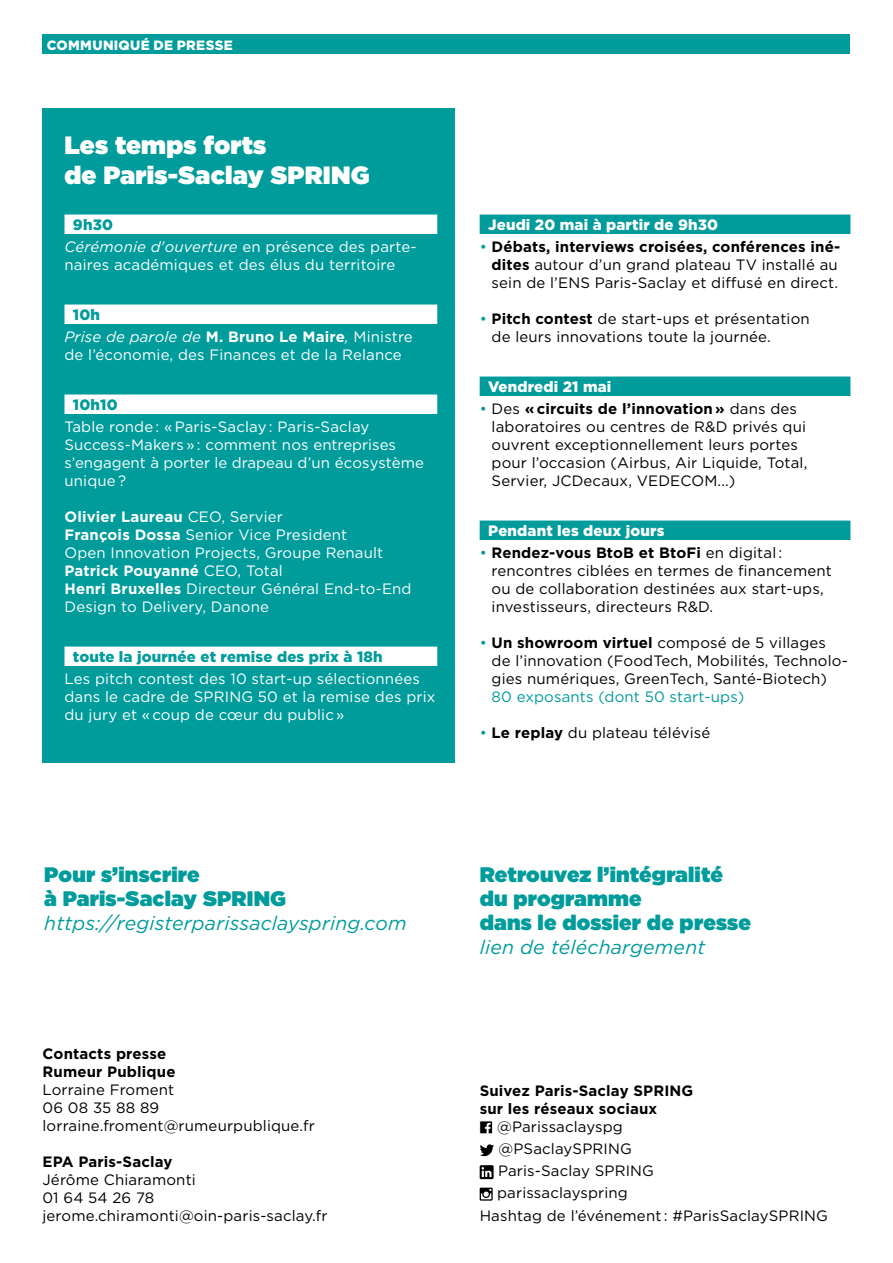
<style>
.page{position:relative;width:893px;height:1263px;background:#fff}
.page>*{position:absolute;margin:0;border:0;box-sizing:border-box;transform-origin:0 0}
.t1{font:900 25.05px/30px "Gotham";letter-spacing:.01em;color:#fff}
.t2{font:900 21px/24px "Gotham";letter-spacing:.01em;color:#009b9b}
.t3{font:italic 19.5px "Gotham";letter-spacing:.01em;color:#009b9b}
.t4{font:15px/18px "Gotham";letter-spacing:.01em;color:#000}
.t5{font:15px/18px "Gotham";letter-spacing:.01em;color:#fff}
.t6{font:700 15px/18px "Gotham";letter-spacing:.01em;color:#000}
.t7{font:italic 15px/22.5px "Gotham";letter-spacing:.01em;color:#fff}
.t8{font:900 15px "Gotham";letter-spacing:.01em;color:#fff}
.t9{font:900 15px "Gotham";letter-spacing:.01em;color:#009b9b}
.t10{font:15px "Gotham";letter-spacing:.01em;color:#009b9b}
.t11{font:900 13.5px "Gotham";letter-spacing:.025em;color:#fff}
.s1{font-weight:900;font-style:normal;color:#009b9b}
.s2{font-style:normal}
.s3{font-weight:700;font-style:normal}
.s4{font-weight:700}
.s5{color:#009b9b}
</style>
<div class="page">
<div style="left:43px;top:35px;width:807px;height:19px;background:#009b9b"></div>
<div style="left:43px;top:108px;width:412px;height:655px;background:#009b9b"></div>
<div style="left:64px;top:215px;width:373px;height:19px;background:#fff"></div>
<div style="left:64px;top:305px;width:373px;height:19px;background:#fff"></div>
<div style="left:64px;top:395px;width:373px;height:19px;background:#fff"></div>
<div style="left:64px;top:647px;width:373px;height:19px;background:#fff"></div>
<div style="left:480px;top:1121px;width:13px;height:13px;background:#000"></div>
<div style="left:480px;top:1121px;width:13px;height:13px;border:1px solid #fff"></div>
<svg style="left:485px;top:1123px;width:6px;height:11px"></svg>
<svg style="left:480px;top:1144px;width:14px;height:12px"></svg>
<svg style="left:480px;top:1165px;width:14px;height:14px"></svg>
<svg style="left:480px;top:1187px;width:13px;height:14px"></svg>
<div style="left:480px;top:215px;width:370px;height:19px;background:#009b9b"></div>
<div style="left:480px;top:377px;width:370px;height:19px;background:#009b9b"></div>
<div style="left:480px;top:521px;width:370px;height:19px;background:#009b9b"></div>
<p class="t11" style="left:47px;top:36px;width:188px">COMMUNIQUÉ DE PRESSE</p>
<h1 class="t1" style="left:64px;top:129px;width:307px">Les temps forts<br>de Paris-Saclay SPRING</h1>
<p class="t7" style="left:64px;top:213px;width:354px;text-indent:9px"><span class="s1">9h30<br></span>Cérémonie d'ouverture <span class="s2">en présence des parte-</span></p>
<p class="t5" style="left:64px;top:255px;width:332px">naires académiques et des élus du territoire</p>
<p class="t7" style="left:64px;top:303px;width:350px;text-indent:9px"><span class="s1">10h<br></span>Prise de parole de <span class="s3">M. Bruno Le Maire</span>, <span class="s2">Ministre</span></p>
<p class="t5" style="left:64px;top:345px;width:339px">de l’économie, des Finances et de la Relance</p>
<p class="t9" style="left:73px;top:394px;width:46px">10h10</p>
<p class="t5" style="left:64px;top:417px;width:361px">Table ronde : « Paris-Saclay : Paris-Saclay Success-Makers » : comment nos entreprises s’engagent à porter le drapeau d’un écosystème unique ?</p>
<p class="t5" style="left:64px;top:507px;width:349px"><span class="s4">Olivier Laureau</span> CEO, Servier<br><span class="s4">François Dossa</span> Senior Vice President<br>Open Innovation Projects, Groupe Renault <span class="s4">Patrick Pouyanné</span> CEO, Total<br><span class="s4">Henri Bruxelles</span> Directeur Général End-to-End Design to Delivery, Danone</p>
<p class="t9" style="left:73px;top:646px;width:311px">toute la journée et remise des prix à 18h</p>
<p class="t5" style="left:64px;top:669px;width:372px">Les pitch contest des 10 start-up sélectionnées dans le cadre de SPRING 50 et la remise des prix du jury et « coup de cœur du public »</p>
<p class="t8" style="left:488px;top:214px;width:232px">Jeudi 20 mai à partir de 9h30</p>
<p class="t4" style="left:492px;top:237px;width:350px;text-indent:-12px"><span class="s5">•</span> <span class="s4">Débats, interviews croisées, conférences iné&shy;dites</span> autour d’un grand plateau TV installé au sein de l’ENS Paris-Saclay et diffusé en direct.</p>
<p class="t4" style="left:492px;top:309px;width:320px;text-indent:-12px"><span class="s5">•</span> <span class="s4">Pitch contest</span> de start-ups et présentation de leurs innovations toute la journée.</p>
<p class="t8" style="left:488px;top:376px;width:125px">Vendredi 21 mai</p>
<p class="t4" style="left:492px;top:399px;width:317px;text-indent:-12px"><span class="s5">•</span> Des <span class="s4">« circuits de l’innovation »</span> dans des laboratoires ou centres de R&amp;D privés qui ouvrent exceptionnellement leurs portes pour l’occasion (Airbus, Air Liquide, Total, Servier, JCDecaux, VEDECOM...)</p>
<p class="t8" style="left:488px;top:520px;width:178px">Pendant les deux jours</p>
<p class="t4" style="left:492px;top:543px;width:342px;text-indent:-12px"><span class="s5">•</span> <span class="s4">Rendez-vous BtoB et BtoFi</span> en digital : rencontres ciblées en termes de financement ou de collaboration destinées aux start-ups, investisseurs, directeurs R&amp;D.</p>
<p class="t4" style="left:492px;top:633px;width:358px;text-indent:-12px"><span class="s5">•</span> <span class="s4">Un showroom virtuel</span> composé de 5 villages de l’innovation (FoodTech, Mobilités, Technolo&shy;gies numériques, GreenTech, Santé-Biotech)</p>
<p class="t10" style="left:492px;top:687px;width:254px">80 exposants (dont 50 start-ups)</p>
<p class="t4" style="left:480px;top:723px;width:232px"><span class="s5">•</span> <span class="s4">Le replay</span> du plateau télévisé</p>
<h2 class="t2" style="left:44px;top:862px;width:243px">Pour s’inscrire<br>à Paris-Saclay SPRING</h2>
<h3 class="t3" style="left:44px;top:911px;width:364px">https://registerparissaclayspring.com</h3>
<p class="t6" style="left:43px;top:1044px;width:135px">Contacts presse<br>Rumeur Publique</p>
<p class="t4" style="left:43px;top:1080px;width:274px">Lorraine Froment<br>06 08 35 88 89 lorraine.froment@rumeurpublique.fr</p>
<p class="t6" style="left:43px;top:1152px;width:131px">EPA Paris-Saclay</p>
<p class="t4" style="left:43px;top:1170px;width:286px">Jérôme Chiaramonti<br>01 64 54 26 78 jerome.chiramonti@oin-paris-saclay.fr</p>
<h2 class="t2" style="left:480px;top:862px;width:273px">Retrouvez l’intégralité du programme<br>dans le dossier de presse</h2>
<h3 class="t3" style="left:480px;top:935px;width:227px">lien de téléchargement</h3>
<p class="t6" style="left:480px;top:1081px;width:215px">Suivez Paris-Saclay SPRING sur les réseaux sociaux</p>
<p class="t4" style="left:497px;top:1117px;width:127px">@Parissaclayspg</p>
<p class="t4" style="left:499px;top:1139px;width:135px">@PSaclaySPRING</p>
<p class="t4" style="left:498px;top:1161px;width:157px">Paris-Saclay SPRING</p>
<p class="t4" style="left:497px;top:1184px;width:132px">parissaclayspring</p>
<p class="t4" style="left:480px;top:1206px;width:350px">Hashtag de l’événement : #ParisSaclaySPRING</p>
</div>
